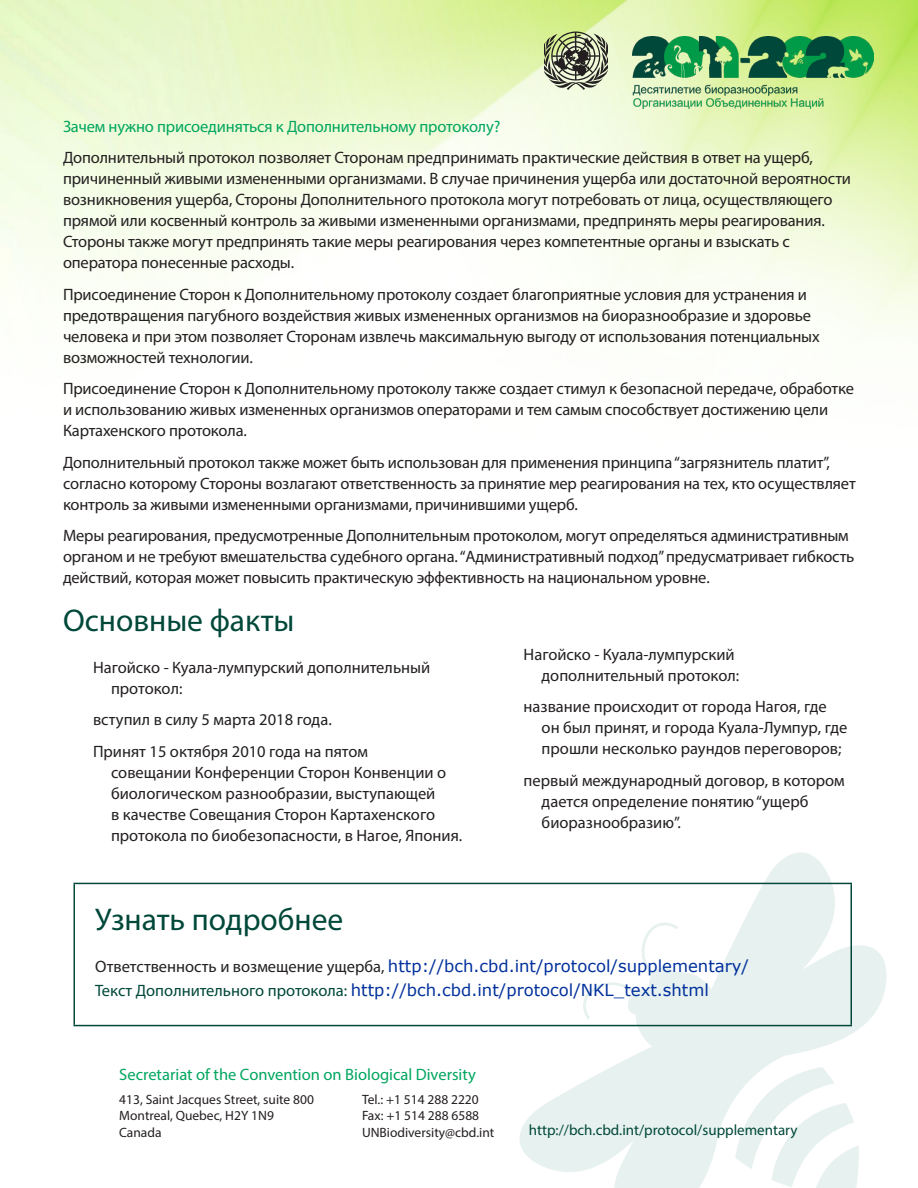
<style>
.page{position:relative;width:918px;height:1188px;background:#fff}
.page>*{position:absolute;margin:0;border:0;box-sizing:border-box;transform-origin:0 0}
.Header_L2{font:31.5px "Myriad Pro";color:#004839}
.Body{font:16.5px/21px "Myriad Pro";letter-spacing:-.01em;color:#231f20}
.Bullets_L2{font:16.5px/21px "Myriad Pro";color:#231f20}
.Learn_more_fixed{font:16.5px "Verdana";color:#00309c}
.Body-2{font:16.5px "Myriad Pro";letter-spacing:-.005em;color:#00a65f}
.Body-3{font:15px "Myriad Pro";color:#004839}
.t1{font:13.5px/16.5px "Myriad Pro";color:#231f20}
.s1{font-family:"Myriad Pro";color:#231f20}
.s2{font-family:"Myriad Pro";color:#004839}
</style>
<div class="page">
<img style="left:0;top:0;width:918px;height:341px">
<svg style="left:508px;top:852px;width:379px;height:336px"></svg>
<hr style="left:74px;top:883px;width:778px;height:1px;background:#004839">
<hr style="left:74px;top:884px;width:1px;height:141px;background:#004839">
<hr style="left:850px;top:884px;width:2px;height:141px;background:#004839">
<hr style="left:74px;top:1025px;width:778px;height:1px;background:#004839">
<svg style="left:544px;top:31px;width:64px;height:59px;background:#92987f"></svg>
<img style="left:632px;top:36px;width:242px;height:73px">
<p class="Body-2" style="left:63px;top:116px;width:439px">Зачем нужно присоединяться к Дополнительному протоколу?</p>
<p class="Body" style="left:63px;top:147px;width:790px">Дополнительный протокол позволяет Сторонам предпринимать практические действия в ответ на ущерб, причиненный живыми измененными организмами. В случае причинения ущерба или достаточной вероятности возникновения ущерба, Стороны Дополнительного протокола могут потребовать от лица, осуществляющего прямой или косвенный контроль за живыми измененными организмами, предпринять меры реагирования.<br>Стороны также могут предпринять такие меры реагирования через компетентные органы и взыскать с оператора понесенные расходы.</p>
<p class="Body" style="left:63px;top:283px;width:758px">Присоединение Сторон к Дополнительному протоколу создает благоприятные условия для устранения и предотвращения пагубного воздействия живых измененных организмов на биоразнообразие и здоровье человека и при этом позволяет Сторонам извлечь максимальную выгоду от использования потенциальных возможностей технологии.</p>
<p class="Body" style="left:63px;top:378px;width:792px">Присоединение Сторон к Дополнительному протоколу также создает стимул к безопасной передаче, обработке и использованию живых измененных организмов операторами и тем самым способствует достижению цели<br>Картахенского протокола.</p>
<p class="Body" style="left:63px;top:451px;width:794px">Дополнительный протокол также может быть использован для применения принципа “загрязнитель платит”, согласно которому Стороны возлагают ответственность за принятие мер реагирования на тех, кто осуществляет контроль за живыми измененными организмами, причинившими ущерб.</p>
<p class="Body" style="left:63px;top:525px;width:793px">Меры реагирования, предусмотренные Дополнительным протоколом, могут определяться административным органом и не требуют вмешательства судебного органа. “Административный подход” предусматривает гибкость действий, которая может повысить практическую эффективность на национальном уровне.</p>
<p class="Header_L2" style="left:63px;top:601px;width:233px">Основные факты</p>
<p class="Bullets_L2" style="left:111px;top:656px;width:321px;text-indent:-18px">Нагойско - Куала-лумпурский дополнительный протокол:</p>
<p class="Bullets_L2" style="left:93px;top:709px;width:240px">вступил в силу 5 марта 2018 года.</p>
<p class="Bullets_L2" style="left:111px;top:740px;width:353px;text-indent:-18px">Принят 15 октября 2010 года на пятом<br>совещании Конференции Сторон Конвенции о биологическом разнообразии, выступающей<br>в качестве Совещания Сторон Картахенского протокола по биобезопасности, в Нагое, Япония.</p>
<p class="Bullets_L2" style="left:524px;top:643px;width:217px;text-align:right">Нагойско - Куала-лумпурский дополнительный протокол:</p>
<p class="Bullets_L2" style="left:542px;top:696px;width:307px;text-indent:-18px">название происходит от города Нагоя, где он был принят, и города Куала-Лумпур, где прошли несколько раундов переговоров;</p>
<p class="Bullets_L2" style="left:542px;top:769px;width:305px;text-indent:-18px">первый международный договор, в котором дается определение понятию “ущерб биоразнообразию”.</p>
<p class="Header_L2" style="left:95px;top:900px;width:250px">Узнать подробнее</p>
<p class="Learn_more_fixed" style="left:95px;top:954px;width:655px"><span class="s1">Ответственность и возмещение ущерба,</span> http://bch.cbd.int/protocol/supplementary/</p>
<p class="Learn_more_fixed" style="left:95px;top:978px;width:615px"><span class="s2">Текст Дополнительного протокола:</span> http://bch.cbd.int/protocol/NKL_text.shtml</p>
<p class="Body-2" style="left:119px;top:1064px;width:358px">Secretariat of the Convention on Biological Diversity</p>
<p class="t1" style="left:119px;top:1091px;width:196px">413, Saint Jacques Street, suite 800<br>Montreal, Quebec, H2Y 1N9<br>Canada</p>
<p class="t1" style="left:362px;top:1091px;width:134px">Tel.: +1 514 288 2220<br>Fax: +1 514 288 6588<br>UNBiodiversity@cbd.int</p>
<p class="Body-3" style="left:529px;top:1121px;width:270px">http://bch.cbd.int/protocol/supplementary</p>
</div>
